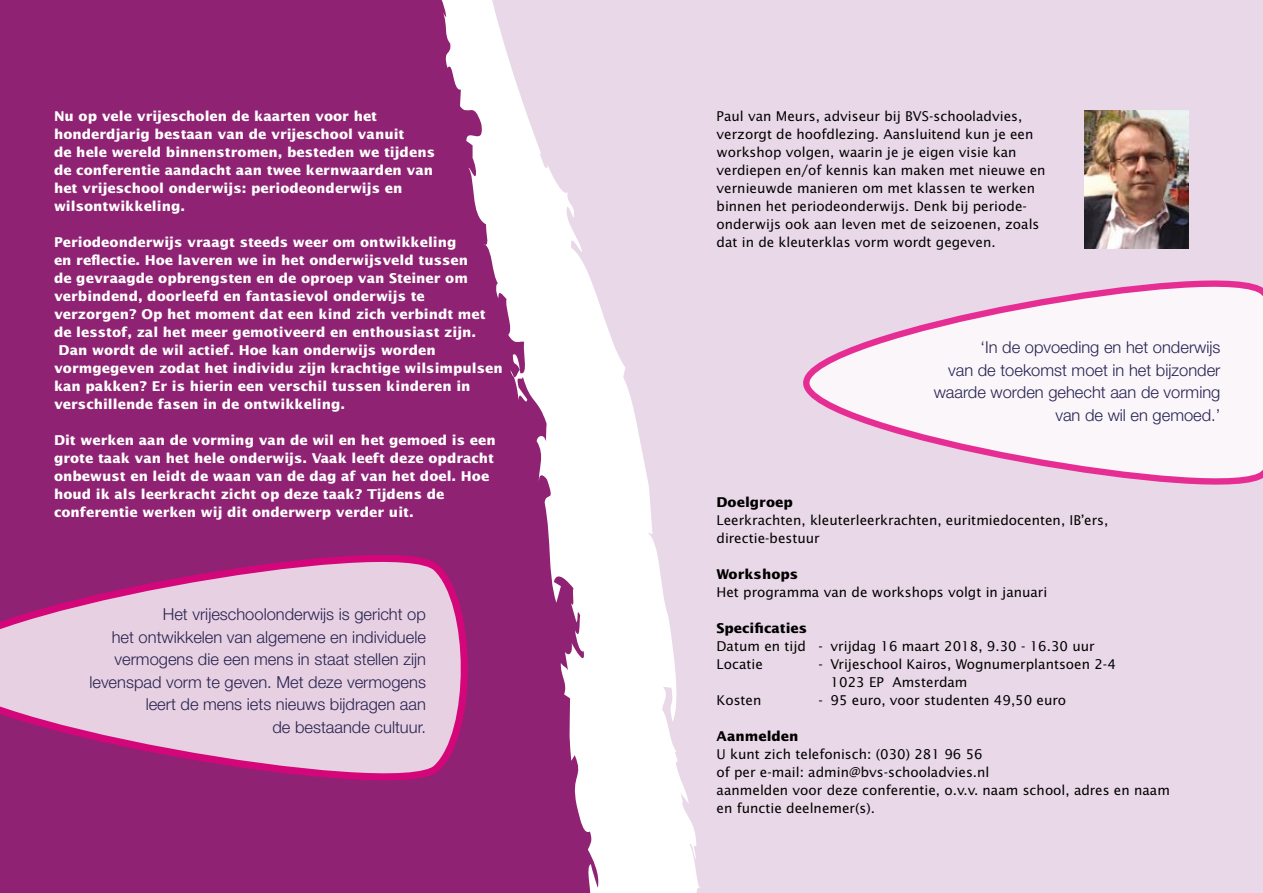
<style>
.page{position:relative;width:1263px;height:893px;background:#fff}
.page>*{position:absolute;margin:0;border:0;box-sizing:border-box;transform-origin:0 0}
.t1{font:300 16.5px/22.5px "Helvetica Neue";color:#282453;text-align:right}
.t2{font:700 13.5px/18px "Lucida Sans";color:#fff}
.t3{font:13.5px/18px "Lucida Sans";color:#000}
.t4{font:700 13.5px "Lucida Sans";color:#000}
</style>
<div class="page">
<div style="left:721px;top:0;width:542px;height:893px;background:#e9d8e8"></div>
<div style="left:0;top:0;width:422px;height:893px;background:#8f2272"></div>
<svg style="left:422px;top:0;width:299px;height:893px"></svg>
<img style="left:1084px;top:110px;width:104px;height:138px">
<svg style="left:802px;top:279px;width:461px;height:207px"></svg>
<svg style="left:0;top:553px;width:479px;height:229px;background:#d199bf"></svg>
<p class="t2" style="left:54px;top:107px;width:383px">Nu op vele vrijescholen de kaarten voor het honderdjarig bestaan van de vrijeschool vanuit<br>de hele wereld binnenstromen, besteden we tijdens de conferentie aandacht aan twee kernwaarden van het vrijeschool onderwijs: periodeonderwijs en wilsontwikkeling.</p>
<p class="t2" style="left:54px;top:233px;width:404px">Periodeonderwijs vraagt steeds weer om ontwikkeling</p>
<p class="t2" style="left:54px;top:251px;width:416px">en reflectie. Hoe laveren we in het onderwijsveld tussen</p>
<p class="t2" style="left:54px;top:269px;width:415px">de gevraagde opbrengsten en de oproep van Steiner om</p>
<p class="t2" style="left:54px;top:287px;width:372px">verbindend, doorleefd en fantasievol onderwijs te</p>
<p class="t2" style="left:54px;top:305px;width:433px">verzorgen? Op het moment dat een kind zich verbindt met</p>
<p class="t2" style="left:54px;top:323px;width:424px">de lesstof, zal het meer gemotiveerd en enthousiast zijn.</p>
<p class="t2" style="left:59px;top:341px;width:379px">Dan wordt de wil actief. Hoe kan onderwijs worden</p>
<p class="t2" style="left:54px;top:359px;width:450px">vormgegeven zodat het individu zijn krachtige wilsimpulsen</p>
<p class="t2" style="left:54px;top:377px;width:418px">kan pakken? Er is hierin een verschil tussen kinderen in</p>
<p class="t2" style="left:54px;top:395px;width:293px">verschillende fasen in de ontwikkeling.</p>
<p class="t2" style="left:54px;top:431px;width:443px">Dit werken aan de vorming van de wil en het gemoed is een grote taak van het hele onderwijs. Vaak leeft deze opdracht onbewust en leidt de waan van de dag af van het doel. Hoe houd ik als leerkracht zicht op deze taak? Tijdens de conferentie werken wij dit onderwerp verder uit.</p>
<p class="t1" style="left:89px;top:603px;width:338px">Het vrijeschoolonderwijs is gericht op<br>het ontwikkelen van algemene en individuele vermogens die een mens in staat stellen zijn levenspad vorm te geven. Met deze vermogens leert de mens iets nieuws bijdragen aan<br>de bestaande cultuur.</p>
<p class="t3" style="left:716px;top:107px;width:331px">Paul van Meurs, adviseur bij BVS-schooladvies, verzorgt de hoofdlezing. Aansluitend kun je een workshop volgen, waarin je je eigen visie kan verdiepen en/of kennis kan maken met nieuwe en vernieuwde manieren om met klassen te werken binnen het periodeonderwijs. Denk bij periode&shy;onderwijs ook aan leven met de seizoenen, zoals dat in de kleuterklas vorm wordt gegeven.</p>
<p class="t1" style="left:934px;top:336px;width:288px">‘In de opvoeding en het onderwijs<br>van de toekomst moet in het bijzonder waarde worden gehecht aan de vorming van de wil en gemoed.’</p>
<p class="t4" style="left:716px;top:494px;width:78px">Doelgroep</p>
<p class="t3" style="left:716px;top:511px;width:393px">Leerkrachten, kleuterleerkrachten, euritmiedocenten, IB’ers, directie-bestuur</p>
<p class="t4" style="left:716px;top:566px;width:83px">Workshops</p>
<p class="t3" style="left:716px;top:583px;width:332px">Het programma van de workshops volgt in januari</p>
<p class="t4" style="left:716px;top:620px;width:92px">Specificaties</p>
<p class="t3" style="left:716px;top:637px;width:380px">Datum en tijd - vrijdag 16 maart 2018, 9.30 - 16.30 uur<br>Locatie</p>
<p class="t3" style="left:830px;top:655px;width:287px;text-indent:-12px">- Vrijeschool Kairos, Wognumerplantsoen 2-4<br>1023 EP Amsterdam</p>
<p class="t3" style="left:716px;top:691px;width:46px">Kosten</p>
<p class="t3" style="left:819px;top:691px;width:249px">- 95 euro, voor studenten 49,50 euro</p>
<p class="t4" style="left:717px;top:728px;width:83px">Aanmelden</p>
<p class="t3" style="left:717px;top:745px;width:455px">U kunt zich telefonisch: (030) 281 96 56<br>of per e-mail: admin@bvs-schooladvies.nl<br>aanmelden voor deze conferentie, o.v.v. naam school, adres en naam en functie deelnemer(s).</p>
</div>
